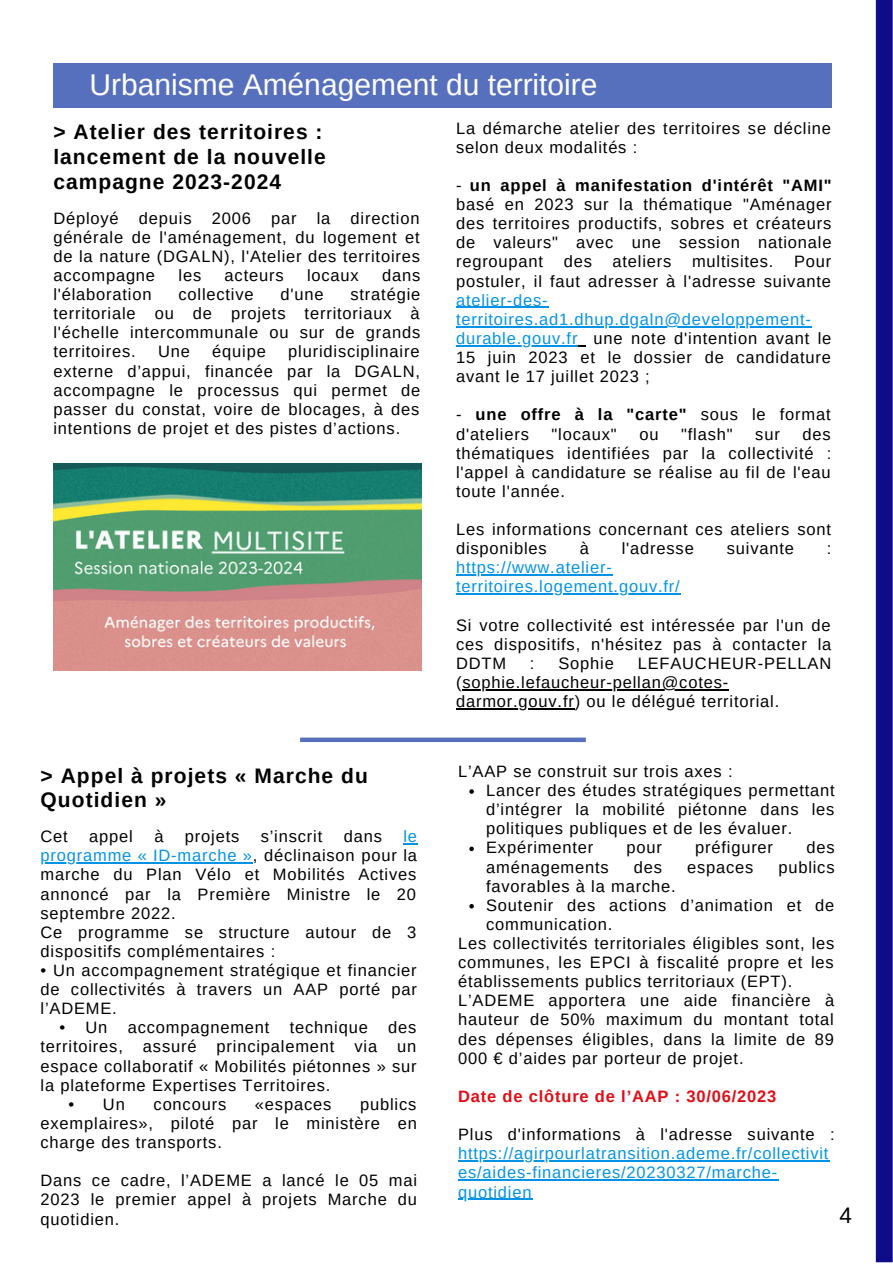
<style>
.page{position:relative;width:893px;height:1264px;background:#fff}
.page>*{position:absolute;margin:0;border:0;box-sizing:border-box;transform-origin:0 0}
.t1{font:30px "Arimo";color:#fff}
.t2{font:22.5px "Arimo";color:#000}
.t3{font:700 21px/24.8px "Arimo";letter-spacing:.05em;color:#000}
.t4{font:16.5px/19px "Arimo";letter-spacing:.05em;color:#000;text-align:justify}
.t5{font:16.5px/19px "Arimo";letter-spacing:.05em;color:#0393e6}
.t6{font:700 16.5px "Arimo";letter-spacing:.05em;color:#e20c14}
.s1{font-weight:700}
.s2{color:#0393e6}
.s3{color:#000}
</style>
<div class="page">
<div style="left:53px;top:63px;width:779px;height:44px;background:#5770be"></div>
<img style="left:53px;top:464px;width:368px;height:206px">
<hr style="left:456px;top:307px;width:92px;height:1px;background:#0393e6">
<hr style="left:456px;top:326px;width:355px;height:1px;background:#0393e6">
<hr style="left:456px;top:345px;width:122px;height:1px;background:#0393e6">
<hr style="left:456px;top:574px;width:156px;height:1px;background:#0393e6">
<hr style="left:456px;top:593px;width:224px;height:1px;background:#0393e6">
<hr style="left:462px;top:689px;width:267px;height:1px;background:#000">
<hr style="left:456px;top:708px;width:118px;height:1px;background:#000">
<div style="left:875px;top:0;width:17px;height:1262px;background:#0f0c88"></div>
<div style="left:300px;top:737px;width:285px;height:5px;background:#5770be"></div>
<svg style="left:403px;top:843px;width:15px;height:1px"></svg>
<hr style="left:41px;top:862px;width:212px;height:1px;background:#0393e6">
<svg style="left:469px;top:789px;width:5px;height:4px"></svg>
<svg style="left:469px;top:846px;width:5px;height:5px"></svg>
<svg style="left:469px;top:904px;width:5px;height:4px"></svg>
<hr style="left:458px;top:1160px;width:371px;height:1px;background:#0393e6">
<hr style="left:458px;top:1179px;width:320px;height:1px;background:#0393e6">
<hr style="left:458px;top:1198px;width:74px;height:1px;background:#0393e6">
<p class="t1" style="left:89px;top:67px;width:509px">Urbanisme Aménagement du territoire</p>
<p class="t3" style="left:53px;top:120px;width:274px">&gt; Atelier des territoires : lancement de la nouvelle campagne 2023-2024</p>
<p class="t4" style="left:53px;top:208px;width:368px">Déployé depuis 2006 par la direction générale de l'aménagement, du logement et de la nature (DGALN), l'Atelier des territoires accompagne</p>
<p class="t4" style="left:456px;top:118px;width:376px">La démarche atelier des territoires se décline selon deux modalités :</p>
<p class="t4" style="left:456px;top:176px;width:377px;text-align:left">- <span class="s1">un appel à manifestation d'intérêt "AMI" </span>basé en 2023 sur la thématique "Aménager des territoires productifs, sobres et créateurs de valeurs" avec une session nationale regroupant des ateliers multisites. Pour postuler, il faut adresser à l'adresse suivante <span class="s2">atelier-des&shy;territoires.ad1.dhup.dgaln@developpement&shy;durable.gouv.fr</span> une note d'intention avant le 15 juin 2023 et le dossier de candidature avant le 17 juillet 2023 ;</p>
<p class="t4" style="left:456px;top:405px;width:376px">- <span class="s1">une offre à la "carte"</span> sous le format d'ateliers</p>
<p class="t4" style="left:178px;top:266px;width:24px">les</p>
<p class="t4" style="left:225px;top:266px;width:60px">acteurs</p>
<p class="t4" style="left:307px;top:266px;width:53px">locaux</p>
<p class="t4" style="left:382px;top:266px;width:40px">dans</p>
<p class="t4" style="left:53px;top:285px;width:368px;text-indent:297px">stratégie territoriale ou de projets territoriaux à l'échelle intercommunale ou sur de grands territoires.</p>
<p class="t4" style="left:53px;top:285px;width:100px">l'élaboration</p>
<p class="t4" style="left:178px;top:285px;width:77px">collective</p>
<p class="t4" style="left:280px;top:285px;width:45px">d'une</p>
<p class="t4" style="left:158px;top:342px;width:33px">Une</p>
<p class="t4" style="left:212px;top:342px;width:55px">équipe</p>
<p class="t4" style="left:53px;top:342px;width:368px;text-indent:235px">pluridisciplinaire externe d’appui, financée par la DGALN, accompagne le processus qui permet de passer du constat, voire de blocages, à des intentions de projet et des pistes d’actions.</p>
<p class="t4" style="left:456px;top:424px;width:377px;text-indent:346px">des thématiques identifiées par la collectivité : l'appel à candidature se réalise au fil de l'eau toute l'année.</p>
<p class="t4" style="left:456px;top:520px;width:376px">Les informations concernant ces ateliers sont disponibles</p>
<p class="t4" style="left:551px;top:424px;width:67px">"locaux"</p>
<p class="t4" style="left:639px;top:424px;width:21px">ou</p>
<p class="t4" style="left:681px;top:424px;width:53px">"flash"</p>
<p class="t4" style="left:755px;top:424px;width:26px">sur</p>
<p class="t4" style="left:579px;top:539px;width:11px">à</p>
<p class="t4" style="left:621px;top:539px;width:74px">l'adresse</p>
<p class="t4" style="left:726px;top:539px;width:69px">suivante</p>
<p class="t4" style="left:826px;top:539px;width:6px">:</p>
<p class="t5" style="left:456px;top:558px;width:225px">https://www.atelier&shy;territoires.logement.gouv.fr/</p>
<p class="t4" style="left:456px;top:615px;width:377px">Si votre collectivité est intéressée par l'un de ces dispositifs, n'hésitez pas à contacter la DDTM</p>
<p class="t4" style="left:530px;top:653px;width:6px">:</p>
<p class="t4" style="left:558px;top:653px;width:57px">Sophie</p>
<p class="t4" style="left:456px;top:653px;width:377px;text-align:left;text-indent:182px">LEFAUCHEUR-PELLAN (sophie.lefaucheur-pellan@cotes&shy;darmor.gouv.fr) ou le délégué territorial.</p>
<p class="t3" style="left:41px;top:763px;width:329px">&gt; Appel à projets « Marche du<br>Quotidien »</p>
<p class="t4" style="left:41px;top:826px;width:29px">Cet</p>
<p class="t4" style="left:89px;top:826px;width:45px">appel</p>
<p class="t4" style="left:154px;top:826px;width:11px">à</p>
<p class="t4" style="left:185px;top:826px;width:56px">projets</p>
<p class="t4" style="left:261px;top:826px;width:63px">s’inscrit</p>
<p class="t4" style="left:344px;top:826px;width:40px">dans</p>
<p class="t4" style="left:41px;top:826px;width:378px;text-indent:363px"><span class="s2">le programme « ID-marche »</span>, déclinaison pour la marche du Plan Vélo et Mobilités Actives annoncé par la Première Ministre le 20 septembre 2022.</p>
<p class="t4" style="left:41px;top:922px;width:377px">Ce programme se structure autour de 3 dispositifs complémentaires :</p>
<p class="t4" style="left:41px;top:960px;width:378px">• Un accompagnement stratégique et financier de collectivités à travers un AAP porté par l’ADEME.</p>
<p class="t4" style="left:41px;top:1018px;width:377px;text-indent:19px">• Un accompagnement technique des territoires, assuré principalement via un espace collaboratif « Mobilités piétonnes » sur la plateforme Expertises Territoires.</p>
<p class="t4" style="left:68px;top:1094px;width:58px">• Un</p>
<p class="t4" style="left:154px;top:1094px;width:74px">concours</p>
<p class="t4" style="left:255px;top:1094px;width:78px">«espaces</p>
<p class="t4" style="left:41px;top:1094px;width:378px;text-indent:319px">publics exemplaires», piloté par le ministère en charge des transports.</p>
<p class="t4" style="left:41px;top:1170px;width:378px">Dans ce cadre, l’ADEME a lancé le 05 mai 2023 le premier appel à projets Marche du quotidien.</p>
<p class="t4" style="left:458px;top:761px;width:276px">L’AAP se construit sur trois axes :</p>
<p class="t4" style="left:486px;top:780px;width:350px">Lancer des études stratégiques permettant d’intégrer la mobilité piétonne dans les politiques publiques et de les évaluer.</p>
<p class="t4" style="left:486px;top:838px;width:109px">Expérimenter</p>
<p class="t4" style="left:626px;top:838px;width:37px">pour</p>
<p class="t4" style="left:695px;top:838px;width:79px">préfigurer</p>
<p class="t4" style="left:806px;top:838px;width:30px">des</p>
<p class="t4" style="left:486px;top:857px;width:124px">aménagements</p>
<p class="t4" style="left:633px;top:857px;width:30px">des</p>
<p class="t4" style="left:687px;top:857px;width:68px">espaces</p>
<p class="t4" style="left:778px;top:857px;width:58px">publics</p>
<p class="t4" style="left:486px;top:876px;width:191px">favorables à la marche.</p>
<p class="t4" style="left:486px;top:895px;width:350px">Soutenir des actions d’animation et de communication.</p>
<p class="t4" style="left:458px;top:933px;width:378px">Les collectivités territoriales éligibles sont, les communes, les EPCI à fiscalité propre et les établissements publics territoriaux (EPT).</p>
<p class="t4" style="left:458px;top:991px;width:377px">L’ADEME apportera une aide financière à hauteur de 50% maximum du montant total des dépenses éligibles, dans la limite de 89<br>000 € d’aides par porteur de projet.</p>
<p class="t6" style="left:458px;top:1086px;width:320px">Date de clôture de l’AAP : 30/06/2023</p>
<p class="t5" style="left:458px;top:1124px;width:378px"><span class="s3">Plus d'informations à l'adresse suivante : </span>https://agirpourlatransition.ademe.fr/collectivit es/aides-financieres/20230327/marche&shy;quotidien</p>
<p class="t2" style="left:839px;top:1202px;width:14px">4</p>
</div>
